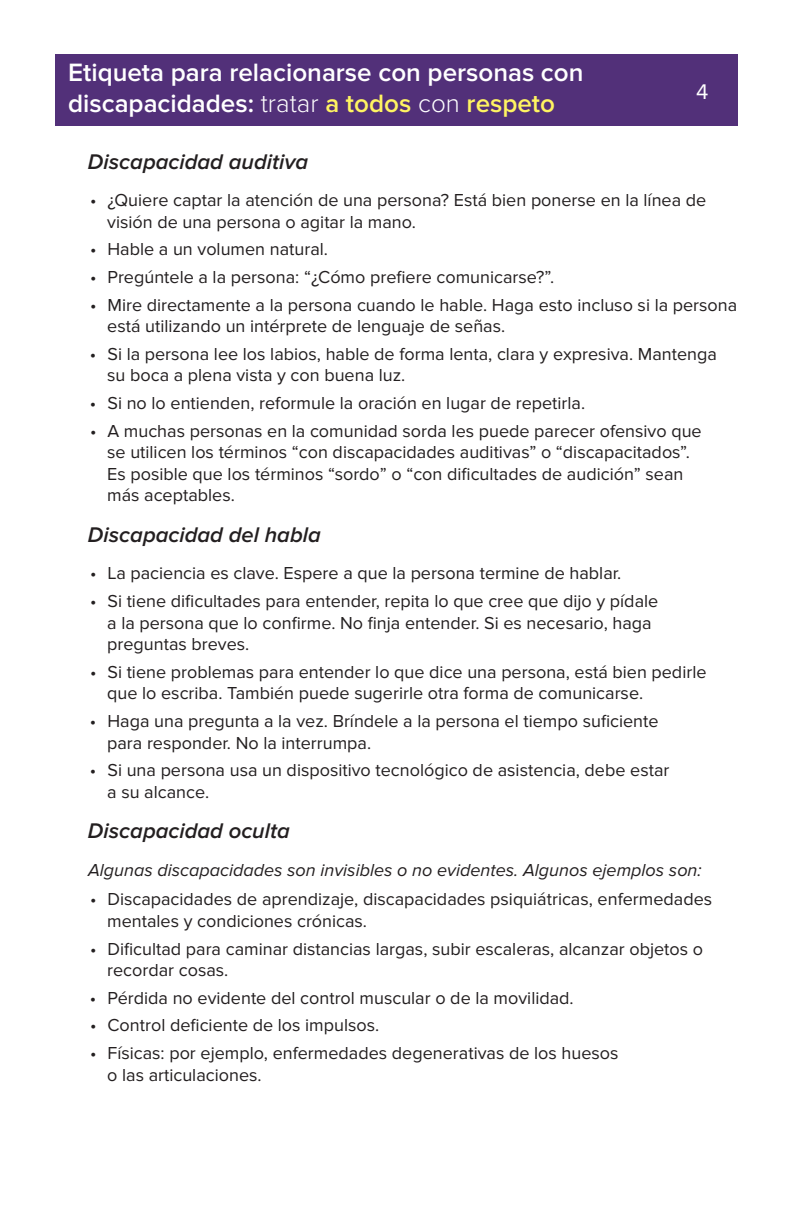
<style>
.page{position:relative;width:792px;height:1224px;background:#fff}
.page>*{position:absolute;margin:0;border:0;box-sizing:border-box;transform-origin:0 0}
.t1{font:600 26px/31.2px "Proxima Nova";color:#fff}
.t2{font:italic 600 22px "Proxima Nova";color:#231f20}
.t3{font:22px "Proxima Nova";color:#fff}
.t4{font:18px/21.6px "Proxima Nova";color:#231f20}
.t5{font:italic 18px "Proxima Nova";color:#231f20}
.s1{font-weight:300}
.s2{color:#fff461}
</style>
<div class="page">
<div style="left:55px;top:54px;width:683px;height:71px;background:#523079"></div>
<h1 class="t1" style="left:68px;top:57px;width:517px">Etiqueta para relacionarse con personas con discapacidades: <span class="s1">tratar</span> <span class="s2">a todos</span> <span class="s1">con</span> <span class="s2">respeto</span></h1>
<p class="t3" style="left:696px;top:79px;width:14px">4</p>
<p class="t2" style="left:88px;top:149px;width:222px">Discapacidad auditiva</p>
<p class="t4" style="left:107px;top:190px;width:601px;text-indent:-17px">• ¿Quiere captar la atención de una persona? Está bien ponerse en la línea de visión de una persona o agitar la mano.</p>
<p class="t4" style="left:90px;top:239px;width:240px">• Hable a un volumen natural.</p>
<p class="t4" style="left:90px;top:266px;width:466px">• Pregúntele a la persona: “¿Cómo prefiere comunicarse?”.</p>
<p class="t4" style="left:107px;top:294px;width:632px;text-indent:-17px">• Mire directamente a la persona cuando le hable. Haga esto incluso si la persona está utilizando un intérprete de lenguaje de señas.</p>
<p class="t4" style="left:107px;top:343px;width:611px;text-indent:-17px">• Si la persona lee los labios, hable de forma lenta, clara y expresiva. Mantenga su boca a plena vista y con buena luz.</p>
<p class="t4" style="left:90px;top:392px;width:497px">• Si no lo entienden, reformule la oración en lugar de repetirla.</p>
<p class="t4" style="left:107px;top:420px;width:596px;text-indent:-17px">• A muchas personas en la comunidad sorda les puede parecer ofensivo que se utilicen los términos “con discapacidades auditivas” o “discapacitados”.<br>Es posible que los términos “sordo” o “con dificultades de audición” sean más aceptables.</p>
<p class="t2" style="left:88px;top:522px;width:234px">Discapacidad del habla</p>
<p class="t4" style="left:90px;top:563px;width:533px">• La paciencia es clave. Espere a que la persona termine de hablar.</p>
<p class="t4" style="left:107px;top:590px;width:553px;text-indent:-17px">• Si tiene dificultades para entender, repita lo que cree que dijo y pídale a la persona que lo confirme. No finja entender. Si es necesario, haga preguntas breves.</p>
<p class="t4" style="left:107px;top:661px;width:601px;text-indent:-17px">• Si tiene problemas para entender lo que dice una persona, está bien pedirle que lo escriba. También puede sugerirle otra forma de comunicarse.</p>
<p class="t4" style="left:107px;top:710px;width:553px;text-indent:-17px">• Haga una pregunta a la vez. Bríndele a la persona el tiempo suficiente para responder. No la interrumpa.</p>
<p class="t4" style="left:107px;top:760px;width:564px;text-indent:-17px">• Si una persona usa un dispositivo tecnológico de asistencia, debe estar a su alcance.</p>
<p class="t2" style="left:88px;top:819px;width:203px">Discapacidad oculta</p>
<p class="t5" style="left:88px;top:860px;width:615px">Algunas discapacidades son invisibles o no evidentes. Algunos ejemplos son:</p>
<p class="t4" style="left:107px;top:889px;width:606px;text-indent:-17px">• Discapacidades de aprendizaje, discapacidades psiquiátricas, enfermedades mentales y condiciones crónicas.</p>
<p class="t4" style="left:107px;top:938px;width:597px;text-indent:-17px">• Dificultad para caminar distancias largas, subir escaleras, alcanzar objetos o recordar cosas.</p>
<p class="t4" style="left:90px;top:987px;width:485px">• Pérdida no evidente del control muscular o de la movilidad.</p>
<p class="t4" style="left:90px;top:1015px;width:291px">• Control deficiente de los impulsos.</p>
<p class="t4" style="left:107px;top:1042px;width:513px;text-indent:-17px">• Físicas: por ejemplo, enfermedades degenerativas de los huesos o las articulaciones.</p>
</div>
